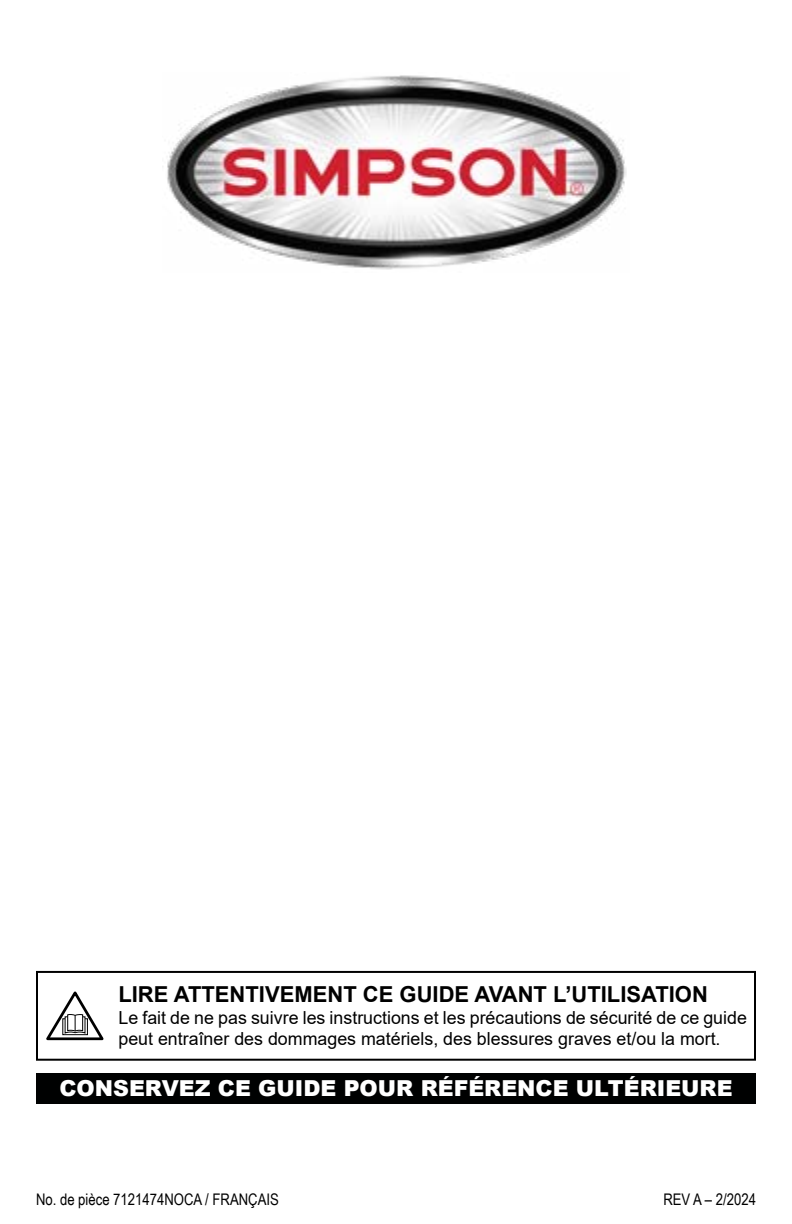
<style>
.page{position:relative;width:792px;height:1224px;background:#fff}
.page>*{position:absolute;margin:0;border:0;box-sizing:border-box;transform-origin:0 0}
.t1{font:700 22px "Arial";color:#000}
.t2{font:900 22px "Arial";color:#fff}
.t3{font:18px/21.6px "Arial";color:#000}
.t4{font:16px "Arial Narrow";color:#000}
</style>
<div class="page">
<img style="left:167px;top:75px;width:460px;height:195px">
<svg style="left:46px;top:991px;width:58px;height:49px"></svg>
<div style="left:36px;top:971px;width:720px;height:90px;border:2px solid #000"></div>
<div style="left:36px;top:1073px;width:720px;height:30px;background:#000101"></div>
<p class="t1" style="left:118px;top:979px;width:591px">LIRE ATTENTIVEMENT CE GUIDE AVANT L’UTILISATION</p>
<p class="t3" style="left:118px;top:1007px;width:630px">Le fait de ne pas suivre les instructions et les précautions de sécurité de ce guide peut entraîner des dommages matériels, des blessures graves et/ou la mort.</p>
<p class="t2" style="left:59px;top:1072px;width:675px">CONSERVEZ CE GUIDE POUR RÉFÉRENCE ULTÉRIEURE</p>
<p class="t4" style="left:36px;top:1187px;width:244px">No. de pièce 7121474NOCA / FRANÇAIS</p>
<p class="t4" style="left:663px;top:1187px;width:94px">REV A – 2/2024</p>
</div>
